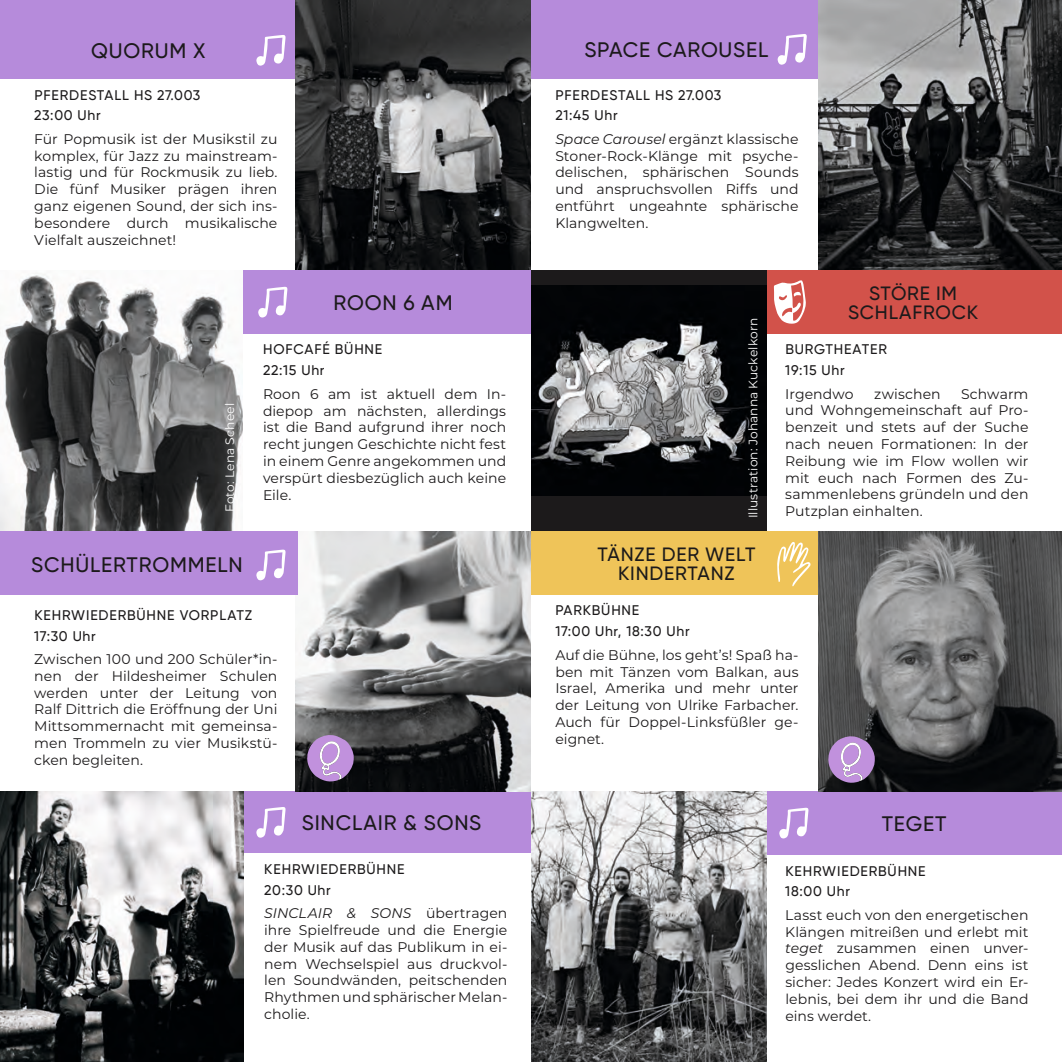
<style>
.page{position:relative;width:1062px;height:1062px;background:#fff}
.page>*{position:absolute;margin:0;border:0;box-sizing:border-box;transform-origin:0 0}
.Überschriften{font:500 21px "Gilroy";letter-spacing:.04em;color:#1c1a1b}
.Überschriften-2{font:500 19.25px "Gilroy";letter-spacing:.04em;color:#1c1a1b}
.Fließtext{font:14px/16.8px "Montserrat";letter-spacing:.005em;color:#1c1a1b;text-align:justify}
.t1{font:500 14px "Gilroy";letter-spacing:.06em;color:#1c1a1b}
.Fließtext-2{font:12.25px "Montserrat";letter-spacing:.005em;color:#fff}
.s1{font-style:italic}
</style>
<div class="page">
<div style="left:0;top:0;width:297px;height:79px;background:#b68bdb"></div>
<div style="left:243px;top:791px;width:288px;height:62px;background:#b68bdb"></div>
<img style="left:295px;top:0;width:236px;height:270px">
<img style="left:295px;top:531px;width:236px;height:260px">
<img style="left:0;top:791px;width:243px;height:271px">
<svg style="left:256px;top:35px;width:30px;height:31px"></svg>
<div style="left:0;top:531px;width:297px;height:63px;background:#b68bdb"></div>
<svg style="left:256px;top:549px;width:30px;height:31px"></svg>
<svg style="left:256px;top:807px;width:30px;height:30px"></svg>
<svg style="left:307px;top:734px;width:47px;height:48px;background:#a082b3"></svg>
<img style="left:0;top:274px;width:243px;height:257px">
<div style="left:243px;top:270px;width:288px;height:63px;background:#b68bdb"></div>
<svg style="left:258px;top:286px;width:29px;height:32px"></svg>
<div style="left:764px;top:791px;width:298px;height:63px;background:#b68bdb"></div>
<div style="left:531px;top:531px;width:288px;height:63px;background:#efc459"></div>
<div style="left:531px;top:0;width:289px;height:79px;background:#b68bdb"></div>
<img style="left:818px;top:0;width:244px;height:270px">
<div style="left:764px;top:270px;width:298px;height:63px;background:#d2524a"></div>
<svg style="left:777px;top:542px;width:33px;height:44px"></svg>
<svg style="left:779px;top:807px;width:29px;height:31px"></svg>
<img style="left:819px;top:531px;width:243px;height:260px">
<img style="left:531px;top:791px;width:235px;height:271px">
<svg style="left:828px;top:735px;width:46px;height:48px;background:#a182b4"></svg>
<div style="left:531px;top:270px;width:235px;height:261px;background:#1c1a1b"></div>
<img style="left:531px;top:285px;width:235px;height:211px">
<svg style="left:777px;top:34px;width:30px;height:31px"></svg>
<svg style="left:774px;top:280px;width:32px;height:44px"></svg>
<p class="Überschriften" style="left:91px;top:38px;width:116px">QUORUM X</p>
<p class="t1" style="left:34px;top:86px;width:167px">PFERDESTALL HS 27.003</p>
<p class="t1" style="left:34px;top:107px;width:68px">23:00 Uhr</p>
<p class="Fließtext" style="left:34px;top:130px;width:245px">Für Popmusik ist der Musikstil zu komplex, für Jazz zu mainstream&shy;lastig und für Rockmusik zu lieb.<br>Die fünf Musiker prägen ihren ganz eigenen Sound, der sich ins&shy;besondere durch musikalische Vielfalt auszeichnet!</p>
<p class="Überschriften" style="left:334px;top:290px;width:120px">ROON 6 AM</p>
<p class="Fließtext-2" style="left:221px;top:512px;width:111px;rotate:-90deg">Foto: Lena Scheel</p>
<p class="Überschriften" style="left:31px;top:552px;width:213px">SCHÜLERTROMMELN</p>
<p class="t1" style="left:263px;top:341px;width:121px">HOFCAFÉ BÜHNE</p>
<p class="t1" style="left:263px;top:362px;width:63px">22:15 Uhr</p>
<p class="Fließtext" style="left:263px;top:385px;width:245px">Roon 6 am ist aktuell dem In&shy;diepop am nächsten, allerdings ist die Band aufgrund ihrer noch recht jungen Geschichte nicht fest in einem Genre angekommen und verspürt diesbezüglich auch keine Eile.</p>
<p class="t1" style="left:34px;top:606px;width:219px">KEHRWIEDERBÜHNE VORPLATZ</p>
<p class="t1" style="left:34px;top:627px;width:63px">17:30 Uhr</p>
<p class="Fließtext" style="left:34px;top:650px;width:245px">Zwischen 100 und 200 Schüler*in&shy;nen der Hildesheimer Schulen werden unter der Leitung von Ralf Dittrich die Eröffnung der Uni Mittsommernacht mit gemeinsa&shy;men Trommeln zu vier Musikstü&shy;cken begleiten.</p>
<p class="Überschriften" style="left:302px;top:810px;width:181px">SINCLAIR &amp; SONS</p>
<p class="t1" style="left:264px;top:860px;width:142px">KEHRWIEDERBÜHNE</p>
<p class="t1" style="left:264px;top:881px;width:68px">20:30 Uhr</p>
<p class="Fließtext" style="left:264px;top:904px;width:245px"><span class="s1">SINCLAIR &amp; SONS</span> übertragen ihre Spielfreude und die Energie der Musik auf das Publikum in ei&shy;nem Wechselspiel aus druckvol&shy;len Soundwänden, peitschenden Rhythmen und sphärischer Melan&shy;cholie.</p>
<p class="Überschriften" style="left:584px;top:37px;width:185px">SPACE CAROUSEL</p>
<p class="t1" style="left:555px;top:86px;width:167px">PFERDESTALL HS 27.003</p>
<p class="t1" style="left:555px;top:107px;width:64px">21:45 Uhr</p>
<p class="Fließtext" style="left:555px;top:130px;width:245px"><span class="s1">Space Carousel</span> ergänzt klassische Stoner-Rock-Klänge mit psyche&shy;delischen, sphärischen Sounds und anspruchsvollen Riffs und entführt ungeahnte sphärische Klangwelten.</p>
<p class="Fließtext-2" style="left:744px;top:518px;width:202px;rotate:-90deg">Illustration: Johanna Kuckelkorn</p>
<p class="Überschriften-2" style="left:597px;top:542px;width:160px">TÄNZE DER WELT</p>
<p class="Überschriften-2" style="left:618px;top:561px;width:118px">KINDERTANZ</p>
<p class="t1" style="left:555px;top:602px;width:85px">PARKBÜHNE</p>
<p class="t1" style="left:555px;top:622px;width:136px">17:00 Uhr, 18:30 Uhr</p>
<p class="Überschriften-2" style="left:869px;top:281px;width:89px">STÖRE IM</p>
<p class="Überschriften-2" style="left:848px;top:300px;width:131px">SCHLAFROCK</p>
<p class="t1" style="left:785px;top:341px;width:103px">BURGTHEATER</p>
<p class="t1" style="left:785px;top:361px;width:61px">19:15 Uhr</p>
<p class="Fließtext" style="left:785px;top:385px;width:245px;text-indent:176px">Schwarm und Wohngemeinschaft auf Pro&shy;benzeit und stets auf der Suche nach neuen Formationen: In der Reibung wie im Flow wollen wir mit euch nach Formen des Zu&shy;sammenlebens gründeln und den Putzplan einhalten.</p>
<p class="Fließtext" style="left:785px;top:385px;width:70px">Irgendwo</p>
<p class="Fließtext" style="left:874px;top:385px;width:68px">zwischen</p>
<p class="Fließtext" style="left:555px;top:646px;width:245px">Auf die Bühne, los geht’s! Spaß ha&shy;ben mit Tänzen vom Balkan, aus Israel, Amerika und mehr unter der Leitung von Ulrike Farbacher.<br>Auch für Doppel-Linksfüßler ge&shy;eignet.</p>
<p class="Überschriften" style="left:881px;top:811px;width:66px">TEGET</p>
<p class="t1" style="left:785px;top:862px;width:142px">KEHRWIEDERBÜHNE</p>
<p class="t1" style="left:785px;top:882px;width:66px">18:00 Uhr</p>
<p class="Fließtext" style="left:785px;top:906px;width:245px">Lasst euch von den energetischen Klängen mitreißen und erlebt mit <span class="s1">teget</span> zusammen einen unver&shy;gesslichen Abend. Denn eins ist sicher: Jedes Konzert wird ein Er&shy;lebnis, bei dem ihr und die Band eins werdet.</p>
</div>
